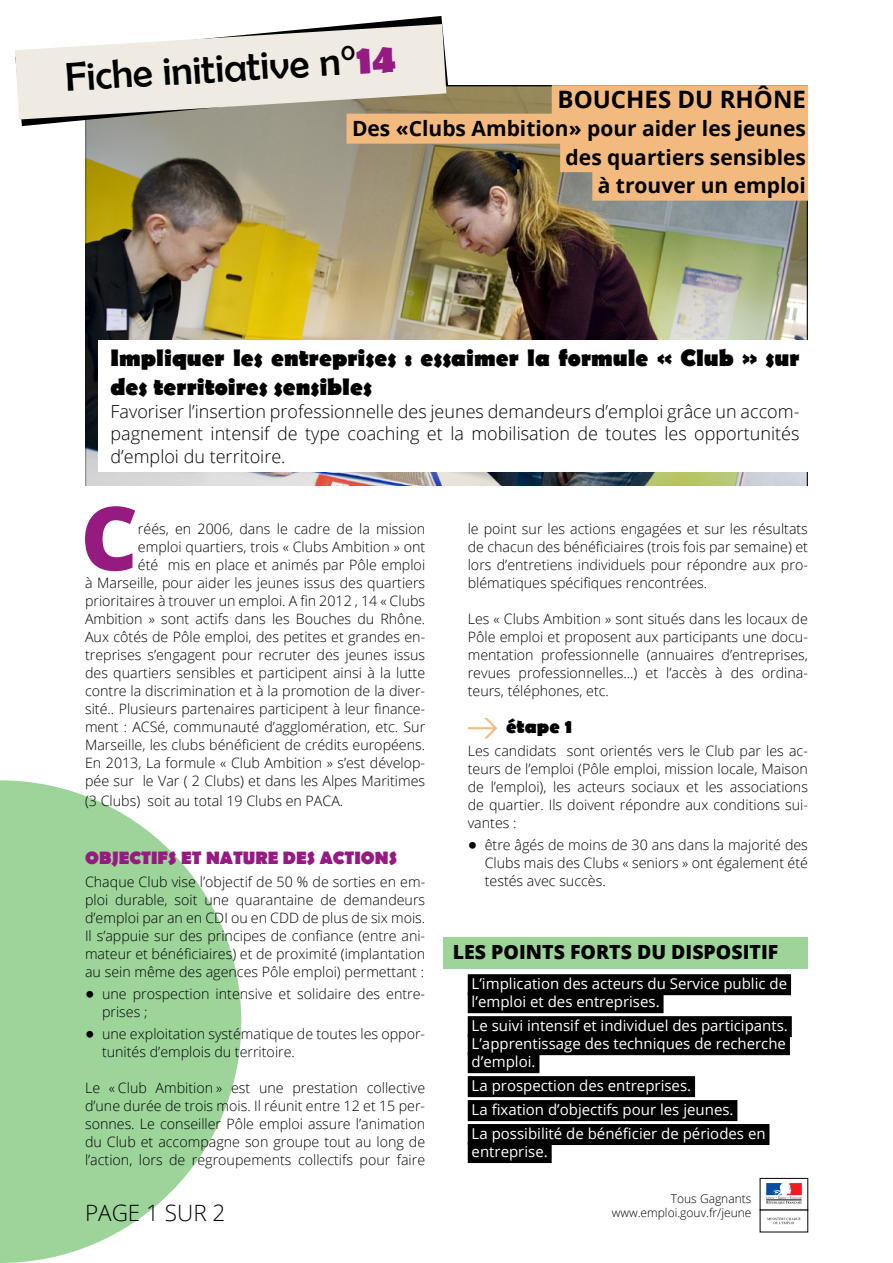
<style>
.page{position:relative;width:893px;height:1263px;background:#fff}
.page>*{position:absolute;margin:0;border:0;box-sizing:border-box;transform-origin:0 0}
.t1{font:800 88.5px "Open Sans";color:#951b81}
.t2{font:40.5px "Berlin Sans FB";color:#000}
.t3{font:700 24px/28.8px "Berlin Sans FB";color:#000}
.t4{font:700 24px "Open Sans";color:#000}
.t5{font:300 22.5px "Open Sans";color:#000}
.t6{font:700 21px/28.5px "Open Sans";color:#000;text-align:right}
.t7{font:800 19.5px "Open Sans";color:#000}
.t8{font:700 19.5px "Berlin Sans FB";color:#000}
.t9{font:300 18px/22.5px "Open Sans";color:#000;text-align:justify}
.t10{font:700 18px "Berlin Sans FB";color:#951b81}
.t11{font:15px/18px "Open Sans";color:#fff}
.t12{font:300 14.25px/18px "Open Sans";color:#000;text-align:justify}
.t13{font:300 12px/14.4px "Open Sans";color:#000;text-align:right}
.s1{font-weight:700;color:#951b81}
.s2{font-family:"Arial";font-weight:400;font-size:27px}
</style>
<div class="page">
<div style="left:760px;top:1178px;width:48px;height:32px;border:1px solid #000"></div>
<svg style="left:766px;top:1183px;width:36px;height:21px"></svg>
<svg style="left:767px;top:1217px;width:33px;height:7px"></svg>
<svg style="left:0;top:780px;width:241px;height:483px;fill:#9cd49a"></svg>
<img style="left:85px;top:85px;width:723px;height:401px">
<div style="left:98px;top:340px;width:740px;height:132px;background:#fff"></div>
<svg style="left:21px;top:16px;width:427px;height:110px"></svg>
<svg style="left:15px;top:24px;width:431px;height:96px;background:#e0dbd3"></svg>
<div style="left:468px;top:974px;width:323px;height:21px;background:#000"></div>
<div style="left:468px;top:992px;width:196px;height:21px;background:#000"></div>
<div style="left:468px;top:1016px;width:324px;height:21px;background:#000"></div>
<div style="left:468px;top:1034px;width:322px;height:21px;background:#000"></div>
<div style="left:468px;top:1052px;width:71px;height:21px;background:#000"></div>
<div style="left:468px;top:1076px;width:227px;height:21px;background:#000"></div>
<div style="left:468px;top:1100px;width:269px;height:21px;background:#000"></div>
<div style="left:468px;top:1124px;width:301px;height:21px;background:#000"></div>
<div style="left:468px;top:1142px;width:84px;height:21px;background:#000"></div>
<div style="left:443px;top:936px;width:365px;height:32px;background:#9cd49a"></div>
<div style="left:552px;top:85px;width:256px;height:30px;background:#f3ba7f"></div>
<div style="left:347px;top:114px;width:461px;height:30px;background:#f3ba7f"></div>
<div style="left:560px;top:142px;width:248px;height:30px;background:#f3ba7f"></div>
<div style="left:592px;top:171px;width:216px;height:30px;background:#f3ba7f"></div>
<svg style="left:468px;top:718px;width:29px;height:20px"></svg>
<h2 class="t2" style="left:64px;top:54px;width:333px;rotate:-3deg">Fiche initiative n°<span class="s1">14</span></h2>
<h3 class="t4" style="left:558px;top:82px;width:250px">Bouches du rhône</h3>
<h3 class="t6" style="left:352px;top:114px;width:455px">Des «Clubs Ambition» pour aider les jeunes des quartiers sensibles<br>à trouver un emploi</h3>
<h3 class="t3" style="left:111px;top:345px;width:690px">Impliquer les entreprises : essaimer la formule « Club » sur des territoires sensibles</h3>
<p class="t9" style="left:111px;top:399px;width:690px">Favoriser l’insertion professionnelle des jeunes demandeurs d’emploi grâce un accom&shy;pagnement intensif de type coaching et la mobilisation de toutes les opportunités d’emploi du territoire.</p>
<h1 class="t1" style="left:81px;top:471px;width:59px">C</h1>
<p class="t12" style="left:85px;top:520px;width:342px;text-align:right">réés, en 2006, dans le cadre de la mission<br>emploi quartiers, trois « Clubs Ambition » ont<br>été mis en place et animés par Pôle emploi<br>à Marseille, pour aider les jeunes issus des quartiers prioritaires à trouver un emploi. A fin 2012 , 14 « Clubs Ambition » sont actifs dans les Bouches du Rhône.<br>Aux côtés de Pôle emploi, des petites et grandes en&shy;treprises s’engagent pour recruter des jeunes issus des quartiers sensibles et participent ainsi à la lutte contre la discrimination et à la promotion de la diver&shy;sité.. Plusieurs partenaires participent à leur finance&shy;ment : ACSé, communauté d’agglomération, etc. Sur Marseille, les clubs bénéficient de crédits européens.<br>En 2013, La formule « Club Ambition » s’est dévelop&shy;pée sur le Var ( 2 Clubs) et dans les Alpes Maritimes</p>
<p class="t12" style="left:85px;top:791px;width:260px">(3 Clubs) soit au total 19 Clubs en PACA.</p>
<p class="t10" style="left:85px;top:848px;width:314px">OBJECTIFS ET NATURE DES ACTIONS</p>
<p class="t12" style="left:85px;top:872px;width:342px">Chaque Club vise l’objectif de 50 % de sorties en em&shy;ploi durable, soit une quarantaine de demandeurs d’emploi par an en CDI ou en CDD de plus de six mois.<br>Il s’appuie sur des principes de confiance (entre ani&shy;mateur et bénéficiaires) et de proximité (implantation au sein même des agences Pôle emploi) permettant :</p>
<p class="t12" style="left:102px;top:984px;width:325px;text-indent:-17px"><span class="s2">•</span> une prospection intensive et solidaire des entre&shy;prises ;</p>
<p class="t12" style="left:102px;top:1025px;width:325px;text-indent:-17px"><span class="s2">•</span> une exploitation systématique de toutes les oppor&shy;tunités d’emplois du territoire.</p>
<p class="t12" style="left:85px;top:1079px;width:342px">Le « Club Ambition » est une prestation collective d’une durée de trois mois. Il réunit entre 12 et 15 per&shy;sonnes. Le conseiller Pôle emploi assure l’animation du Club et accompagne son groupe tout au long de l’action, lors de regroupements collectifs pour faire</p>
<h3 class="t5" style="left:85px;top:1197px;width:142px">page 1 sur 2</h3>
<p class="t12" style="left:468px;top:519px;width:342px">le point sur les actions engagées et sur les résultats de chacun des bénéficiaires (trois fois par semaine) et lors d’entretiens individuels pour répondre aux pro&shy;blématiques spécifiques rencontrées.</p>
<p class="t12" style="left:468px;top:609px;width:342px">Les « Clubs Ambition » sont situés dans les locaux de Pôle emploi et proposent aux participants une docu&shy;mentation professionnelle (annuaires d’entreprises, revues professionnelles...) et l’accès à des ordina&shy;teurs, téléphones, etc.</p>
<h3 class="t8" style="left:506px;top:716px;width:68px">étape 1</h3>
<p class="t12" style="left:468px;top:741px;width:342px">Les candidats sont orientés vers le Club par les ac&shy;teurs de l’emploi (Pôle emploi, mission locale, Maison de l’emploi), les acteurs sociaux et les associations de quartier. Ils doivent répondre aux conditions sui&shy;vantes :</p>
<p class="t12" style="left:485px;top:836px;width:325px;text-indent:-17px"><span class="s2">•</span> être âgés de moins de 30 ans dans la majorité des Clubs mais des Clubs « seniors » ont également été testés avec succès.</p>
<h3 class="t7" style="left:453px;top:937px;width:327px">LES POINTS FORTS DU DISPOSITIF</h3>
<p class="t11" style="left:472px;top:974px;width:317px">L’implication des acteurs du Service public de l’emploi et des entreprises.</p>
<p class="t11" style="left:472px;top:1016px;width:318px">Le suivi intensif et individuel des participants.<br>L’apprentissage des techniques de recherche d’emploi.</p>
<p class="t11" style="left:472px;top:1073px;width:295px;line-height:24px">La prospection des entreprises.<br>La fixation d’objectifs pour les jeunes.<br>La possibilité de bénéficier de périodes en</p>
<p class="t11" style="left:472px;top:1142px;width:78px">entreprise.</p>
<p class="t13" style="left:612px;top:1191px;width:141px">Tous Gagnants www.emploi.gouv.fr/jeune</p>
</div>
